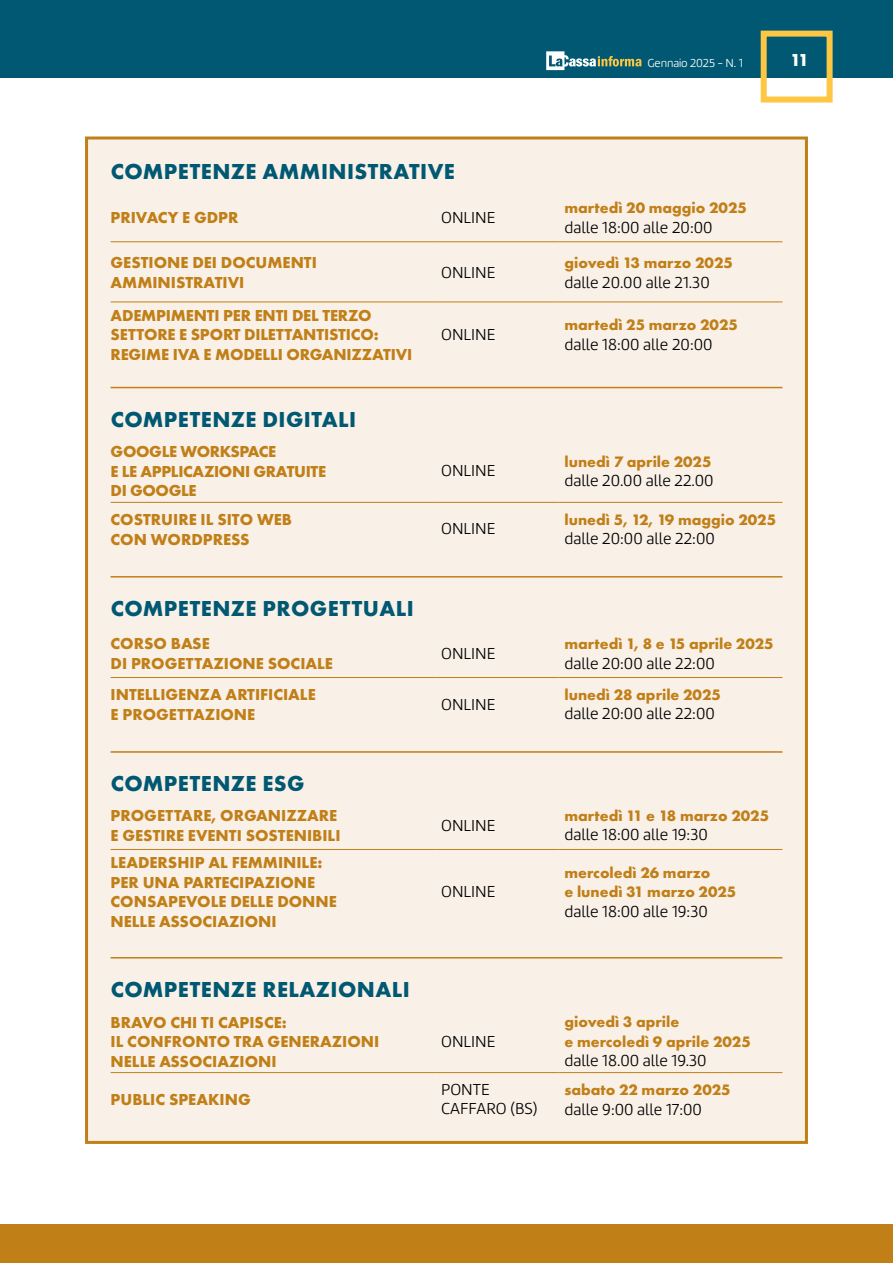
<style>
.page{position:relative;width:893px;height:1263px;background:#fff}
.page>*{position:absolute;margin:0;border:0;box-sizing:border-box;transform-origin:0 0}
.t1{font:700 22.5px "Futura PT";letter-spacing:.02em;color:#005872}
.t2{font:700 18px "Futura PT";color:#fff}
.t3{font:700 16.5px/19.5px "Futura PT";color:#c17f18}
.t4{font:300 16.5px/19.5px "Marine";color:#000}
.t5{font:700 16.5px/19.5px "Futura PT";letter-spacing:-.02em;color:#c17f18}
.t6{font:700 15.75px/19.5px "Futura PT";color:#c17f18}
.t7{font:300 12px "Marine";letter-spacing:-.01em;color:#fff}
</style>
<div class="page">
<div style="left:0;top:0;width:893px;height:78px;background:#005872"></div>
<svg style="left:546px;top:51px;width:95px;height:19px"></svg>
<div style="left:761px;top:31px;width:72px;height:72px;border:6px solid #fdc643"></div>
<div style="left:0;top:1225px;width:893px;height:38px;background:#c17f18"></div>
<div style="left:85px;top:136px;width:723px;height:1008px;background:#f9f1e8;border:3px solid #c17f18"></div>
<hr style="left:111px;top:241px;width:324px;height:1px;background:#c17f18">
<hr style="left:435px;top:241px;width:123px;height:1px;background:#c17f18">
<hr style="left:558px;top:241px;width:224px;height:1px;background:#c17f18">
<hr style="left:111px;top:302px;width:324px;height:1px;background:#c17f18">
<hr style="left:435px;top:302px;width:123px;height:1px;background:#c17f18">
<hr style="left:558px;top:302px;width:224px;height:1px;background:#c17f18">
<hr style="left:111px;top:502px;width:324px;height:1px;background:#c17f18">
<hr style="left:435px;top:502px;width:123px;height:1px;background:#c17f18">
<hr style="left:558px;top:502px;width:224px;height:1px;background:#c17f18">
<hr style="left:111px;top:849px;width:324px;height:1px;background:#c17f18">
<hr style="left:435px;top:849px;width:123px;height:1px;background:#c17f18">
<hr style="left:558px;top:849px;width:224px;height:1px;background:#c17f18">
<hr style="left:111px;top:1072px;width:324px;height:1px;background:#c17f18">
<hr style="left:435px;top:1072px;width:123px;height:1px;background:#c17f18">
<hr style="left:558px;top:1072px;width:224px;height:1px;background:#c17f18">
<hr style="left:111px;top:677px;width:324px;height:1px;background:#c17f18">
<hr style="left:435px;top:677px;width:123px;height:1px;background:#c17f18">
<hr style="left:558px;top:677px;width:224px;height:1px;background:#c17f18">
<hr style="left:111px;top:387px;width:671px;height:1px;background:#c17f18">
<hr style="left:111px;top:751px;width:671px;height:2px;background:#c17f18">
<hr style="left:111px;top:957px;width:671px;height:1px;background:#c17f18">
<hr style="left:111px;top:576px;width:671px;height:1px;background:#c17f18">
<h1 class="t1" style="left:111px;top:157px;width:346px">COMPETENZE AMMINISTRATIVE</h1>
<p class="t3" style="left:111px;top:208px;width:129px">PRIVACY E GDPR</p>
<p class="t4" style="left:441px;top:208px;width:56px">ONLINE</p>
<p class="t3" style="left:111px;top:253px;width:208px">GESTIONE DEI DOCUMENTI<br>AMMINISTRATIVI</p>
<p class="t4" style="left:441px;top:262px;width:56px">ONLINE</p>
<p class="t3" style="left:111px;top:305px;width:303px">ADEMPIMENTI PER ENTI DEL TERZO<br>SETTORE E SPORT DILETTANTISTICO:<br>REGIME IVA E MODELLI ORGANIZZATIVI</p>
<h1 class="t1" style="left:111px;top:405px;width:247px">COMPETENZE DIGITALI</h1>
<p class="t5" style="left:111px;top:442px;width:217px">GOOGLE WORKSPACE<br>E LE APPLICAZIONI GRATUITE<br>DI GOOGLE</p>
<p class="t4" style="left:441px;top:324px;width:56px">ONLINE</p>
<p class="t4" style="left:441px;top:461px;width:56px">ONLINE</p>
<p class="t3" style="left:111px;top:509px;width:183px">COSTRUIRE IL SITO WEB<br>CON WORDPRESS</p>
<p class="t4" style="left:441px;top:519px;width:56px">ONLINE</p>
<h1 class="t1" style="left:111px;top:594px;width:305px">COMPETENZE PROGETTUALI</h1>
<p class="t3" style="left:111px;top:634px;width:224px">CORSO BASE<br>DI PROGETTAZIONE SOCIALE</p>
<p class="t4" style="left:441px;top:643px;width:56px">ONLINE</p>
<p class="t3" style="left:111px;top:685px;width:207px">INTELLIGENZA ARTIFICIALE<br>E PROGETTAZIONE</p>
<p class="t4" style="left:441px;top:694px;width:56px">ONLINE</p>
<h1 class="t1" style="left:111px;top:769px;width:195px">COMPETENZE ESG</h1>
<p class="t3" style="left:111px;top:805px;width:231px">PROGETTARE, ORGANIZZARE<br>E GESTIRE EVENTI SOSTENIBILI</p>
<p class="t4" style="left:441px;top:815px;width:56px">ONLINE</p>
<p class="t3" style="left:111px;top:852px;width:228px">LEADERSHIP AL FEMMINILE:<br>PER UNA PARTECIPAZIONE<br>CONSAPEVOLE DELLE DONNE<br>NELLE ASSOCIAZIONI</p>
<h1 class="t1" style="left:111px;top:975px;width:301px">COMPETENZE RELAZIONALI</h1>
<p class="t3" style="left:111px;top:1012px;width:270px">BRAVO CHI TI CAPISCE:<br>IL CONFRONTO TRA GENERAZIONI<br>NELLE ASSOCIAZIONI</p>
<p class="t4" style="left:441px;top:881px;width:56px">ONLINE</p>
<p class="t4" style="left:441px;top:1031px;width:56px">ONLINE</p>
<p class="t7" style="left:647px;top:56px;width:97px">Gennaio 2025 - N. 1</p>
<p class="t2" style="left:790px;top:49px;width:20px">11</p>
<p class="t6" style="left:564px;top:198px;width:184px">martedì 20 maggio 2025</p>
<p class="t4" style="left:564px;top:217px;width:150px">dalle 18:00 alle 20:00</p>
<p class="t6" style="left:564px;top:253px;width:170px">giovedì 13 marzo 2025</p>
<p class="t4" style="left:564px;top:272px;width:147px">dalle 20.00 alle 21.30</p>
<p class="t6" style="left:564px;top:315px;width:175px">martedì 25 marzo 2025</p>
<p class="t4" style="left:564px;top:334px;width:150px">dalle 18:00 alle 20:00</p>
<p class="t6" style="left:564px;top:451px;width:149px">lunedì 7 aprile 2025</p>
<p class="t4" style="left:564px;top:471px;width:151px">dalle 20.00 alle 22.00</p>
<p class="t6" style="left:564px;top:509px;width:213px">lunedì 5, 12, 19 maggio 2025</p>
<p class="t4" style="left:564px;top:529px;width:152px">dalle 20:00 alle 22:00</p>
<p class="t6" style="left:564px;top:634px;width:211px">martedì 1, 8 e 15 aprile 2025</p>
<p class="t4" style="left:564px;top:653px;width:152px">dalle 20:00 alle 22:00</p>
<p class="t6" style="left:564px;top:684px;width:158px">lunedì 28 aprile 2025</p>
<p class="t4" style="left:564px;top:704px;width:152px">dalle 20:00 alle 22:00</p>
<p class="t6" style="left:564px;top:805px;width:206px">martedì 11 e 18 marzo 2025</p>
<p class="t4" style="left:564px;top:825px;width:145px">dalle 18:00 alle 19:30</p>
<p class="t6" style="left:564px;top:862px;width:173px">mercoledì 26 marzo<br>e lunedì 31 marzo 2025</p>
<p class="t4" style="left:564px;top:901px;width:145px">dalle 18:00 alle 19:30</p>
<p class="t6" style="left:564px;top:1012px;width:188px">giovedì 3 aprile<br>e mercoledì 9 aprile 2025</p>
<p class="t4" style="left:564px;top:1051px;width:144px">dalle 18.00 alle 19.30</p>
<p class="t3" style="left:111px;top:1089px;width:142px">PUBLIC SPEAKING</p>
<p class="t4" style="left:441px;top:1079px;width:98px">PONTE<br>CAFFARO (BS)</p>
<p class="t6" style="left:564px;top:1080px;width:168px">sabato 22 marzo 2025</p>
<p class="t4" style="left:564px;top:1099px;width:139px">dalle 9:00 alle 17:00</p>
</div>
